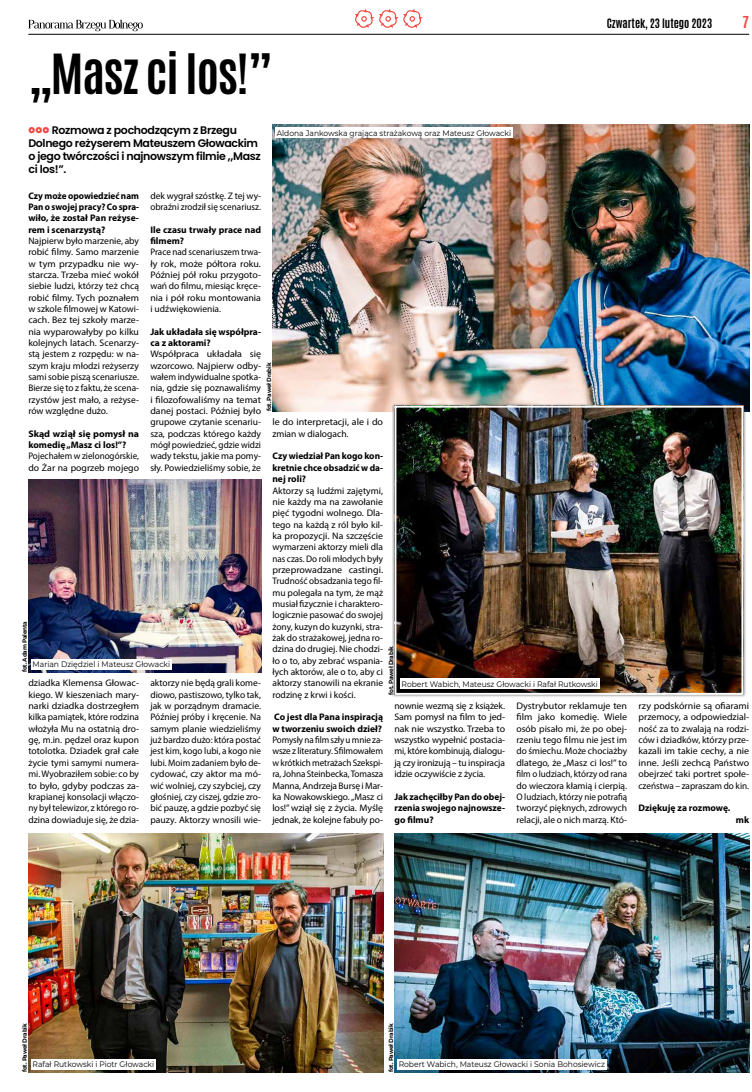
<style>
.page{position:relative;width:752px;height:1092px;background:#fff}
.page>*{position:absolute;margin:0;border:0;box-sizing:border-box;transform-origin:0 0}
.t1{font:700 47px "Antonio";letter-spacing:-.02em;color:#000}
.t2{font:700 14px "Antonio";color:#f24a45}
.t3{font:600 11px/13.2px "Poppins";letter-spacing:-.03em;color:#000}
.t4{font:700 11px "Antonio";color:#000}
.t5{font:9.5px/11.3px "Myriad Pro";color:#000;text-align:justify}
.t6{font:9.5px/11.3px "Myriad Pro";color:#000;text-align:justify;scale:1.05 1}
.t7{font:9.5px/11.3px "Myriad Pro";color:#000;text-align:justify;scale:.95 1}
.t8{font:700 9.5px/11.3px "Myriad Pro";color:#000}
.t9{font:700 9.5px/11.3px "Myriad Pro";color:#000;text-align:justify;scale:.96 1}
.t10{font:700 9.5px/11.3px "Myriad Pro";color:#000;scale:1.04 1}
.t11{font:8px "Montserrat";color:#000;scale:.95 1}
.t12{font:700 6px "Montserrat";letter-spacing:-.03em;color:#000;scale:.95 1}
</style>
<div class="page">
<svg style="left:28px;top:20px;width:115px;height:11px"></svg>
<hr style="left:28px;top:34px;width:720px;height:1px;background:#000">
<svg style="left:355px;top:8px;width:68px;height:21px"></svg>
<svg style="left:28px;top:126px;width:21px;height:7px"></svg>
<img style="left:272px;top:125px;width:476px;height:286px">
<img style="left:28px;top:479px;width:233px;height:193px">
<img style="left:28px;top:833px;width:355px;height:238px">
<img style="left:394px;top:833px;width:354px;height:238px">
<div style="left:391px;top:403px;width:354px;height:294px;background:#000;opacity:.5"></div>
<img style="left:397px;top:408px;width:343px;height:283px">
<div style="left:394px;top:405px;width:349px;height:289px;border:2px solid #fff"></div>
<div style="left:275px;top:128px;width:237px;height:10px;background:#fff"></div>
<div style="left:400px;top:678px;width:199px;height:11px;background:#fff"></div>
<div style="left:31px;top:658px;width:140px;height:11px;background:#fff"></div>
<div style="left:31px;top:1058px;width:124px;height:11px;background:#fff"></div>
<div style="left:397px;top:1058px;width:209px;height:11px;background:#fff"></div>
<h1 class="t1" style="left:28px;top:41px;width:245px">„Masz ci los!”</h1>
<p class="t3" style="left:28px;top:123px;width:234px;text-indent:23px">Rozmowa z pochodzącym z Brzegu<br>Dolnego reżyserem Mateuszem Głowackim o jego twórczości i najnowszym filmie „Masz ci los!”.</p>
<p class="t11" style="left:276px;top:128px;width:248px">Aldona Jankowska grająca strażakową oraz Mateusz Głowacki</p>
<p class="t4" style="left:606px;top:16px;width:107px">Czwartek, 23 lutego 2023</p>
<h2 class="t2" style="left:742px;top:12px;width:8px">7</h2>
<p class="t9" style="left:28px;top:189px;width:117px">Czy może opowiedzieć nam Pan o swojej pracy? Co spra&shy;wiło, że został Pan reżyse&shy;rem i scenarzystą?</p>
<p class="t5" style="left:28px;top:235px;width:112px">Najpierw było marzenie, aby robić filmy. Samo marzenie w tym przypadku nie wy&shy;starcza. Trzeba mieć wokół siebie ludzi, którzy też chcą robić filmy. Tych poznałem w szkole filmowej w Katowi&shy;cach. Bez tej szkoły marze&shy;nia wyparowałyby po kilku kolejnych latach. Scenarzy&shy;stą jestem z rozpędu: w na&shy;szym kraju młodzi reżyserzy sami sobie piszą scenariusze.<br>Bierze się to z faktu, że scena&shy;rzystów jest mało, a reżyse&shy;rów względne dużo.</p>
<p class="t10" style="left:28px;top:427px;width:108px">Skąd wziął się pomysł na komedię „Masz ci los!”?</p>
<p class="t7" style="left:28px;top:450px;width:118px">Pojechałem w zielonogórskie, do Żar na pogrzeb mojego</p>
<p class="t5" style="left:150px;top:189px;width:112px">dek wygrał szóstkę. Z tej wy&shy;obraźni zrodził się scenariusz.</p>
<p class="t8" style="left:150px;top:223px;width:112px">Ile czasu trwały prace nad filmem?</p>
<p class="t7" style="left:150px;top:246px;width:118px">Prace nad scenariuszem trwa&shy;ły rok, może półtora roku.<br>Później pół roku przygoto&shy;wań do filmu, miesiąc kręce&shy;nia i pół roku montowania i udźwiękowienia.</p>
<p class="t8" style="left:150px;top:325px;width:112px">Jak układała się współpra&shy;ca z aktorami?</p>
<p class="t6" style="left:150px;top:348px;width:107px">Współpraca układała się wzorcowo. Najpierw odby&shy;wałem indywidualne spotka&shy;nia, gdzie się poznawaliśmy i filozofowaliśmy na temat danej postaci. Później było grupowe czytanie scenariu&shy;sza, podczas którego każdy mógł powiedzieć, gdzie widzi wady tekstu, jakie ma pomy&shy;sły. Powiedzieliśmy sobie, że</p>
<p class="t12" style="left:264px;top:411px;width:53px;rotate:-90deg">fot. Paweł Drabik</p>
<p class="t6" style="left:272px;top:416px;width:107px">le do interpretacji, ale i do zmian w dialogach.</p>
<p class="t8" style="left:272px;top:450px;width:112px;text-align:justify">Czy wiedział Pan kogo kon&shy;kretnie chce obsadzić w da&shy;nej roli?</p>
<p class="t5" style="left:272px;top:484px;width:112px">Aktorzy są ludźmi zajętymi, nie każdy ma na zawołanie pięć tygodni wolnego. Dla&shy;tego na każdą z ról było kil&shy;ka propozycji. Na szczęście wymarzeni aktorzy mieli dla nas czas. Do roli młodych były przeprowadzane castingi.<br>Trudność obsadzania tego fil&shy;mu polegała na tym, że mąż musiał fizycznie i charaktero&shy;logicznie pasować do swojej żony, kuzyn do kuzynki, stra&shy;żak do strażakowej, jedna ro&shy;dzina do drugiej. Nie chodzi&shy;ło o to, aby zebrać wspania&shy;łych aktorów, ale o to, aby ci aktorzy stanowili na ekranie rodzinę z krwi i kości.</p>
<p class="t8" style="left:272px;top:711px;width:112px">Co jest dla Pana inspiracją w tworzeniu swoich dzieł?</p>
<p class="t7" style="left:272px;top:734px;width:118px">Pomysły na film szły u mnie za&shy;wsze z literatury. Sfilmowałem w krótkich metrażach Szekspi&shy;ra, Johna Steinbecka, Tomasza Manna, Andrzeja Bursę i Mar&shy;ka Nowakowskiego. „Masz ci los!” wziął się z życia. Myślę jednak, że kolejne fabuły po-</p>
<p class="t12" style="left:20px;top:672px;width:55px;rotate:-90deg">fot. Adam Palenta</p>
<p class="t12" style="left:386px;top:694px;width:53px;rotate:-90deg">fot. Paweł Drabik</p>
<p class="t11" style="left:33px;top:658px;width:146px">Marian Dziędziel i Mateusz Głowacki</p>
<p class="t5" style="left:28px;top:677px;width:112px">dziadka Klemensa Głowac&shy;kiego. W kieszeniach mary&shy;narki dziadka dostrzegłem kilka pamiątek, które rodzina włożyła Mu na ostatnią dro&shy;gę, m.in. pędzel oraz kupon totolotka. Dziadek grał całe życie tymi samymi numera&shy;mi. Wyobraziłem sobie: co by to było, gdyby podczas za&shy;krapianej konsolacji włączo&shy;ny był telewizor, z którego ro&shy;dzina dowiaduje się, że dzia-</p>
<p class="t5" style="left:150px;top:677px;width:112px">aktorzy nie będą grali kome&shy;diowo, pastiszowo, tylko tak, jak w porządnym dramacie.<br>Później próby i kręcenie. Na samym planie wiedzieliśmy już bardzo dużo: która postać jest kim, kogo lubi, a kogo nie lubi. Moim zadaniem było de&shy;cydować, czy aktor ma mó&shy;wić wolniej, czy szybciej, czy głośniej, czy ciszej, gdzie zro&shy;bić pauzę, a gdzie pozbyć się pauzy. Aktorzy wnosili wie-</p>
<p class="t11" style="left:401px;top:678px;width:208px">Robert Wabich, Mateusz Głowacki i Rafał Rutkowski</p>
<p class="t6" style="left:516px;top:700px;width:107px">Dystrybutor reklamuje ten film jako komedię. Wiele osób pisało mi, że po obej&shy;rzeniu tego filmu nie jest im do śmiechu. Może chociażby dlatego, że „Masz ci los!” to film o ludziach, którzy od rana do wieczora kłamią i cierpią.<br>O ludziach, którzy nie potrafią tworzyć pięknych, zdrowych relacji, ale o nich marzą. Któ-</p>
<p class="t6" style="left:638px;top:700px;width:107px">rzy podskórnie są ofiarami przemocy, a odpowiedzial&shy;ność za to zwalają na rodzi&shy;ców i dziadków, którzy prze&shy;kazali im takie cechy, a nie inne. Jeśli zechcą Państwo obejrzeć taki portret społe&shy;czeństwa – zapraszam do kin.</p>
<p class="t5" style="left:394px;top:700px;width:112px">nownie wezmą się z książek.<br>Sam pomysł na film to jed&shy;nak nie wszystko. Trzeba to wszystko wypełnić postacia&shy;mi, które kombinują, dialogu&shy;ją czy ironizują – tu inspiracja idzie oczywiście z życia.</p>
<p class="t8" style="left:394px;top:790px;width:112px;text-align:justify">Jak zachęciłby Pan do obej&shy;rzenia swojego najnowsze&shy;go filmu?</p>
<p class="t8" style="left:638px;top:802px;width:93px">Dziękuję za rozmowę.</p>
<p class="t8" style="left:735px;top:813px;width:15px">mk</p>
<p class="t12" style="left:20px;top:1072px;width:53px;rotate:-90deg">fot. Paweł Drabik</p>
<p class="t12" style="left:386px;top:1072px;width:53px;rotate:-90deg">fot. Paweł Drabik</p>
<p class="t11" style="left:33px;top:1058px;width:129px">Rafał Rutkowski i Piotr Głowacki</p>
<p class="t11" style="left:398px;top:1058px;width:218px">Robert Wabich, Mateusz Głowacki i Sonia Bohosiewicz</p>
</div>
